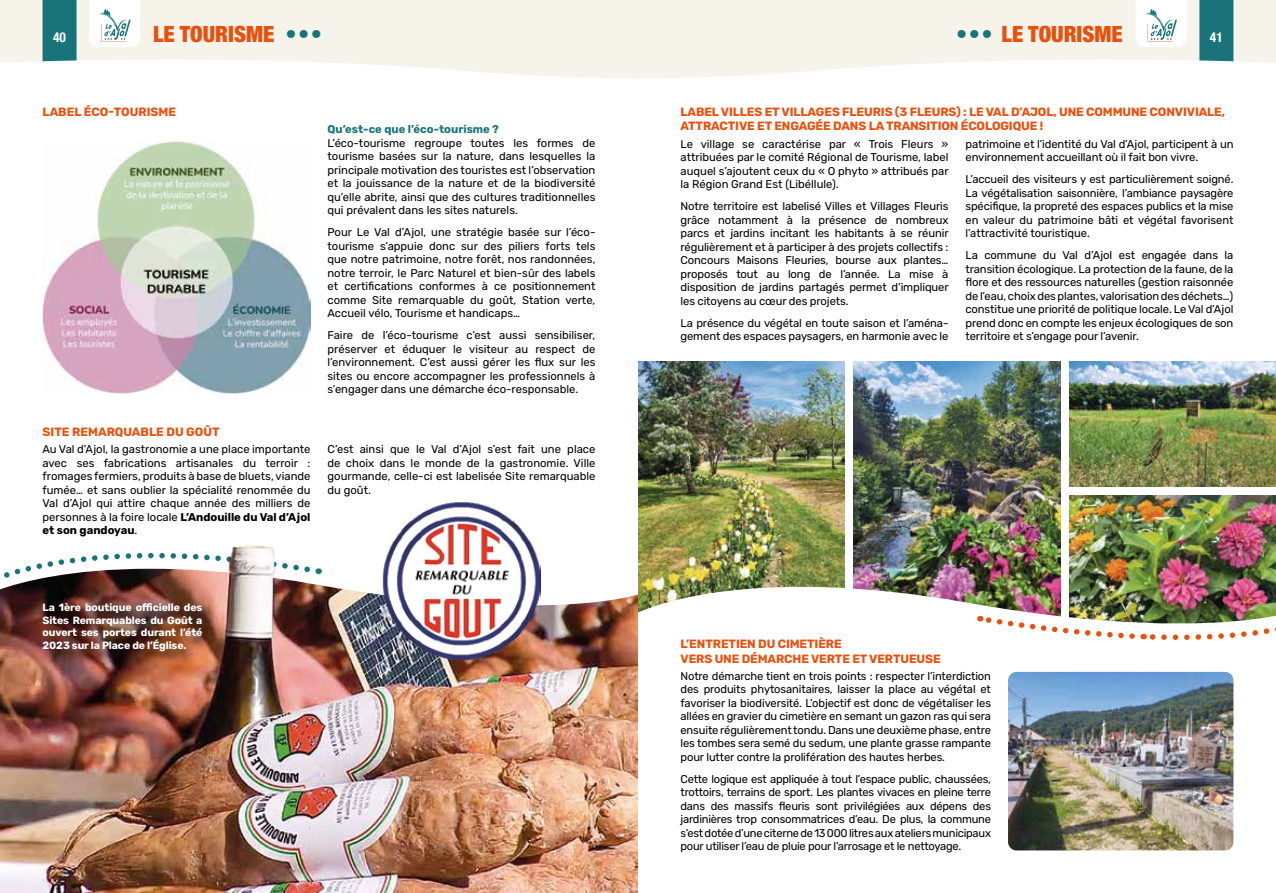
<style>
.page{position:relative;width:1276px;height:893px;background:#fff}
.page>*{position:absolute;margin:0;border:0;box-sizing:border-box;transform-origin:0 0}
.t1{font:900 condensed 22.5px "Helvetica Neue LT Std";color:#e9500e}
.t2{font:700 condensed 13.5px "Helvetica Neue LT Std";color:#fff}
.t3{font:700 12px/14.4px "Rubik";letter-spacing:-.01em;color:#e9500e}
.t4{font:11.25px/13.5px "Rubik";letter-spacing:-.01em;color:#000;text-align:justify}
.t5{font:700 11.25px "Rubik";color:#18747a}
.t6{font:700 10.5px/12.6px "Rubik";letter-spacing:-.01em;color:#fff;text-align:justify}
.s1{color:#18747a}
.s2{font-weight:700}
</style>
<div class="page">
<img style="left:853px;top:361px;width:207px;height:221px">
<img style="left:1069px;top:495px;width:207px;height:87px">
<img style="left:638px;top:361px;width:207px;height:221px">
<svg style="left:638px;top:582px;width:638px;height:269px"></svg>
<img style="left:979px;top:613px;width:297px;height:29px">
<img style="left:43px;top:140px;width:267px;height:253px">
<img style="left:1008px;top:672px;width:225px;height:178px">
<svg style="left:38px;top:552px;width:137px;height:12px"></svg>
<img style="left:0;top:564px;width:638px;height:329px">
<img style="left:0;top:569px;width:638px;height:56px">
<img style="left:175px;top:546px;width:125px;height:131px">
<img style="left:383px;top:502px;width:157px;height:157px">
<img style="left:1069px;top:361px;width:207px;height:126px">
<img style="left:41px;top:600px;width:176px;height:66px">
<svg style="left:0;top:0;width:638px;height:78px;fill:#f5f3ea"></svg>
<svg style="left:638px;top:0;width:638px;height:78px;fill:#f5f3ea"></svg>
<div style="left:43px;top:0;width:34px;height:61px;background:#18747a"></div>
<div style="left:1199px;top:0;width:34px;height:61px;background:#18747a"></div>
<svg style="left:89px;top:0;width:51px;height:47px"></svg>
<svg style="left:1135px;top:0;width:51px;height:47px"></svg>
<p class="t2" style="left:53px;top:29px;width:14px">40</p>
<h1 class="t1" style="left:153px;top:20px;width:170px">LE TOURISME <span class="s1">• • •</span></h1>
<h1 class="t1" style="left:956px;top:20px;width:168px"><span class="s1">• • •</span> LE TOURISME</h1>
<p class="t2" style="left:1210px;top:29px;width:14px">41</p>
<p class="t3" style="left:43px;top:105px;width:135px">LABEL ÉCO-TOURISME</p>
<p class="t5" style="left:327px;top:123px;width:173px">Qu’est-ce que l’éco-tourisme ?</p>
<p class="t4" style="left:327px;top:136px;width:269px">L’éco-tourisme regroupe toutes les formes de tourisme basées sur la nature, dans lesquelles la principale motivation des touristes est l’observation et la jouissance de la nature et de la biodiversité qu’elle abrite, ainsi que des cultures traditionnelles qui prévalent dans les sites naturels.</p>
<p class="t4" style="left:327px;top:226px;width:269px">Pour Le Val d’Ajol, une stratégie basée sur l’éco&shy;tourisme s’appuie donc sur des piliers forts tels que notre patrimoine, notre forêt, nos randonnées, notre terroir, le Parc Naturel et bien-sûr des labels et certifications conformes à ce positionnement comme Site remarquable du goût, Station verte, Accueil vélo, Tourisme et handicaps…</p>
<p class="t4" style="left:327px;top:329px;width:269px">Faire de l’éco-tourisme c’est aussi sensibiliser, préserver et éduquer le visiteur au respect de l’environnement. C’est aussi gérer les flux sur les sites ou encore accompagner les professionnels à s’engager dans une démarche éco-responsable.</p>
<p class="t3" style="left:43px;top:425px;width:179px">SITE REMARQUABLE DU GOÛT</p>
<p class="t4" style="left:43px;top:443px;width:269px">Au Val d’Ajol, la gastronomie a une place importante avec ses fabrications artisanales du terroir : fromages fermiers, produits à base de bluets, viande fumée… et sans oublier la spécialité renommée du Val d’Ajol qui attire chaque année des milliers de personnes à la foire locale <span class="s2">L’Andouille du Val d’Ajol et son gandoyau</span>.</p>
<p class="t4" style="left:327px;top:443px;width:269px">C’est ainsi que le Val d’Ajol s’est fait une place de choix dans le monde de la gastronomie. Ville gourmande, celle-ci est labelisée Site remarquable du goût.</p>
<p class="t6" style="left:43px;top:601px;width:161px">La 1ère boutique officielle des Sites Remarquables du Goût a ouvert ses portes durant l’été 2023 sur la Place de l’Église.</p>
<p class="t3" style="left:680px;top:105px;width:546px">LABEL VILLES ET VILLAGES FLEURIS (3 FLEURS) : LE VAL D’AJOL, UNE COMMUNE CONVIVIALE,<br>ATTRACTIVE ET ENGAGÉE DANS LA TRANSITION ÉCOLOGIQUE !</p>
<p class="t4" style="left:680px;top:137px;width:270px">Le village se caractérise par « Trois Fleurs » attribuées par le comité Régional de Tourisme, label auquel s’ajoutent ceux du « O phyto » attribués par la Région Grand Est (Libéllule).</p>
<p class="t4" style="left:680px;top:200px;width:270px">Notre territoire est labelisé Villes et Villages Fleuris grâce notamment à la présence de nombreux parcs et jardins incitant les habitants à se réunir régulièrement et à participer à des projets collectifs :<br>Concours Maisons Fleuries, bourse aux plantes… proposés tout au long de l’année. La mise à disposition de jardins partagés permet d’impliquer les citoyens au cœur des projets.</p>
<p class="t4" style="left:680px;top:316px;width:269px">La présence du végétal en toute saison et l’aména&shy;gement des espaces paysagers, en harmonie avec le</p>
<p class="t4" style="left:965px;top:137px;width:269px">patrimoine et l’identité du Val d’Ajol, participent à un environnement accueillant où il fait bon vivre.</p>
<p class="t4" style="left:965px;top:173px;width:269px;text-align:left">L’accueil des visiteurs y est particulièrement soigné.<br>La végétalisation saisonnière, l’ambiance paysagère spécifique, la propreté des espaces publics et la mise en valeur du patrimoine bâti et végétal favorisent l’attractivité touristique.</p>
<p class="t4" style="left:965px;top:249px;width:269px">La commune du Val d’Ajol est engagée dans la transition écologique. La protection de la faune, de la flore et des ressources naturelles (gestion raisonnée de l’eau, choix des plantes, valorisation des déchets…) constitue une priorité de politique locale. Le Val d’Ajol prend donc en compte les enjeux écologiques de son territoire et s’engage pour l’avenir.</p>
<p class="t3" style="left:680px;top:637px;width:262px">L’ENTRETIEN DU CIMETIÈRE<br>VERS UNE DÉMARCHE VERTE ET VERTUEUSE</p>
<p class="t4" style="left:680px;top:670px;width:312px">Notre démarche tient en trois points : respecter l’interdiction des produits phytosanitaires, laisser la place au végétal et favoriser la biodiversité. L’objectif est donc de végétaliser les allées en gravier du cimetière en semant un gazon ras qui sera ensuite régulièrement tondu. Dans une deuxième phase, entre les tombes sera semé du sedum, une plante grasse rampante pour lutter contre la prolifération des hautes herbes.</p>
<p class="t4" style="left:680px;top:773px;width:312px">Cette logique est appliquée à tout l’espace public, chaussées, trottoirs, terrains de sport. Les plantes vivaces en pleine terre dans des massifs fleuris sont privilégiées aux dépens des jardinières trop consommatrices d’eau. De plus, la commune s’est dotée d’une citerne de 13 000 litres aux ateliers municipaux pour utiliser l’eau de pluie pour l’arrosage et le nettoyage.</p>
</div>
